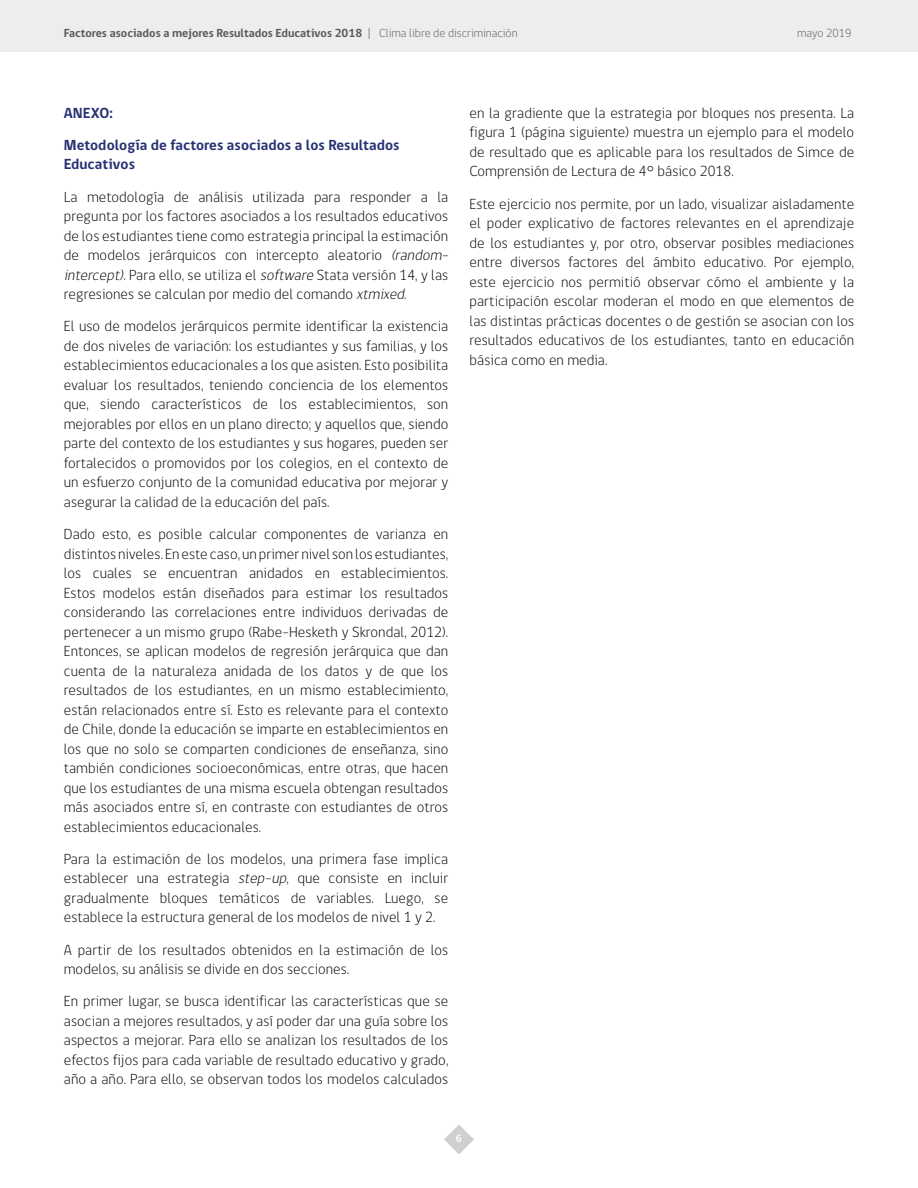
<style>
.page{position:relative;width:918px;height:1188px;background:#fff}
.page>*{position:absolute;margin:0;border:0;box-sizing:border-box;transform-origin:0 0}
.t1{font:300 15px/19.5px "gob CL";letter-spacing:.005em;color:#000;text-align:justify}
.t2{font:700 15px/32.2px "gob CL";letter-spacing:.005em;color:#283273}
.t3{font:700 12px "gob CL";color:#5a5a59}
.t4{font:300 12px "gob CL";color:#5a5a59}
.t5{font:700 10.5px "gob CL";color:#fff}
.s1{font-weight:300}
.s2{font-style:italic}
</style>
<div class="page">
<div style="left:0;top:0;width:918px;height:52px;background:#ededed"></div>
<svg style="left:444px;top:1125px;width:30px;height:29px"></svg>
<p class="t3" style="left:64px;top:25px;width:455px">Factores asociados a mejores Resultados Educativos 2018 <span class="s1">| Clima libre de discriminación</span></p>
<p class="t4" style="left:797px;top:25px;width:56px">mayo 2019</p>
<p class="t2" style="left:64px;top:97px;width:337px">ANEXO:<br>Metodología de factores asociados a los Resultados</p>
<p class="t2" style="left:64px;top:149px;width:73px">Educativos</p>
<p class="t1" style="left:64px;top:187px;width:390px;text-align:left">La metodología de análisis utilizada para responder a la pregunta por los factores asociados a los resultados educativos de los estudiantes tiene como estrategia principal la estimación de modelos jerárquicos con intercepto aleatorio <span class="s2">(random&shy;intercept)</span>. Para ello, se utiliza el <span class="s2">software</span> Stata versión 14, y las regresiones se calculan por medio del comando <span class="s2">xtmixed</span>.</p>
<p class="t1" style="left:64px;top:317px;width:386px">El uso de modelos jerárquicos permite identificar la existencia de dos niveles de variación: los estudiantes y sus familias, y los establecimientos educacionales a los que asisten. Esto posibilita evaluar los resultados, teniendo conciencia de los elementos que, siendo característicos de los establecimientos, son mejorables por ellos en un plano directo; y aquellos que, siendo parte del contexto de los estudiantes y sus hogares, pueden ser fortalecidos o promovidos por los colegios, en el contexto de un esfuerzo conjunto de la comunidad educativa por mejorar y asegurar la calidad de la educación del país.</p>
<p class="t1" style="left:64px;top:525px;width:386px">Dado esto, es posible calcular componentes de varianza en distintos niveles. En este caso, un primer nivel son los estudiantes, los cuales se encuentran anidados en establecimientos.<br>Estos modelos están diseñados para estimar los resultados considerando las correlaciones entre individuos derivadas de pertenecer a un mismo grupo (Rabe-Hesketh y Skrondal, 2012).<br>Entonces, se aplican modelos de regresión jerárquica que dan cuenta de la naturaleza anidada de los datos y de que los resultados de los estudiantes, en un mismo establecimiento, están relacionados entre sí. Esto es relevante para el contexto de Chile, donde la educación se imparte en establecimientos en los que no solo se comparten condiciones de enseñanza, sino también condiciones socioeconómicas, entre otras, que hacen que los estudiantes de una misma escuela obtengan resultados más asociados entre sí, en contraste con estudiantes de otros establecimientos educacionales.</p>
<p class="t1" style="left:64px;top:849px;width:386px">Para la estimación de los modelos, una primera fase implica establecer una estrategia <span class="s2">step-up</span>, que consiste en incluir gradualmente bloques temáticos de variables. Luego, se establece la estructura general de los modelos de nivel 1 y 2.</p>
<p class="t1" style="left:64px;top:940px;width:386px">A partir de los resultados obtenidos en la estimación de los modelos, su análisis se divide en dos secciones.</p>
<p class="t1" style="left:64px;top:992px;width:386px">En primer lugar, se busca identificar las características que se asocian a mejores resultados, y así poder dar una guía sobre los aspectos a mejorar. Para ello se analizan los resultados de los efectos fijos para cada variable de resultado educativo y grado, año a año. Para ello, se observan todos los modelos calculados</p>
<p class="t1" style="left:470px;top:104px;width:386px">en la gradiente que la estrategia por bloques nos presenta. La figura 1 (página siguiente) muestra un ejemplo para el modelo de resultado que es aplicable para los resultados de Simce de Comprensión de Lectura de 4° básico 2018.</p>
<p class="t1" style="left:470px;top:194px;width:386px">Este ejercicio nos permite, por un lado, visualizar aisladamente el poder explicativo de factores relevantes en el aprendizaje de los estudiantes y, por otro, observar posibles mediaciones entre diversos factores del ámbito educativo. Por ejemplo, este ejercicio nos permitió observar cómo el ambiente y la participación escolar moderan el modo en que elementos de las distintas prácticas docentes o de gestión se asocian con los resultados educativos de los estudiantes, tanto en educación básica como en media.</p>
<p class="t5" style="left:456px;top:1132px;width:8px">6</p>
</div>
